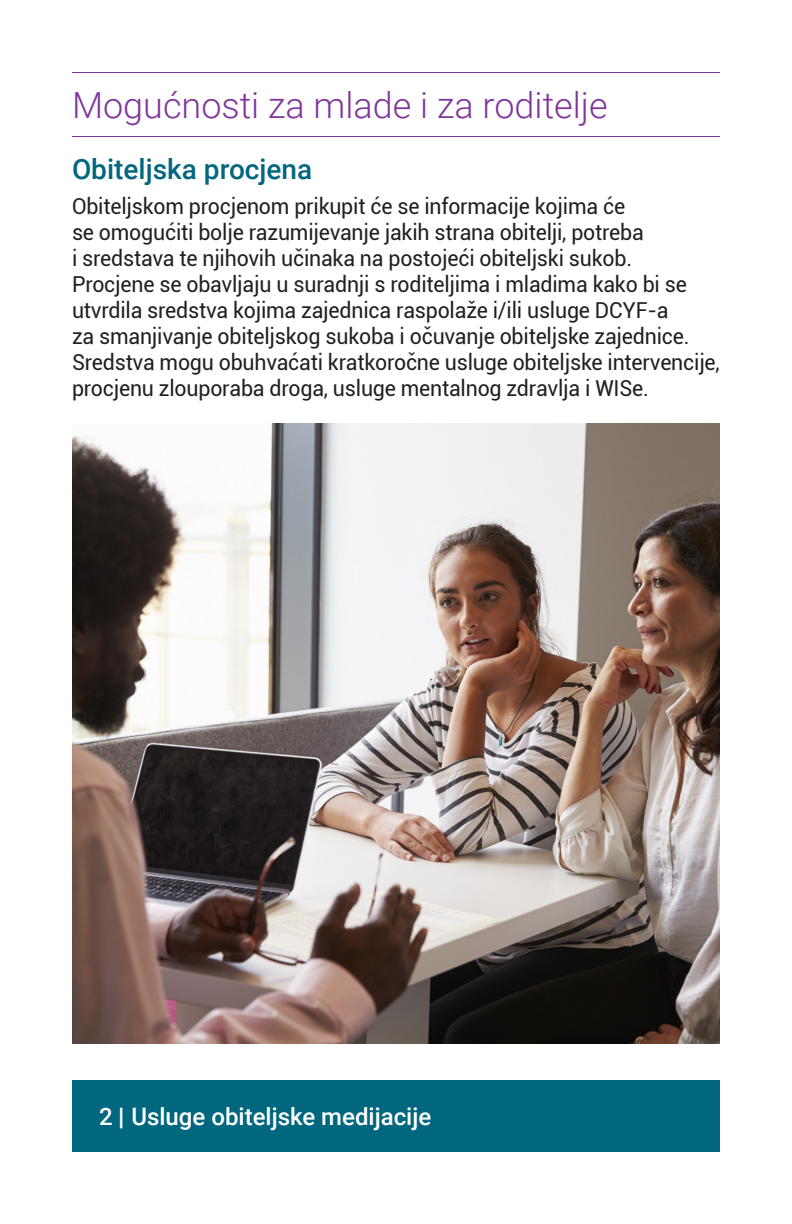
<style>
.page{position:relative;width:792px;height:1224px;background:#fff}
.page>*{position:absolute;margin:0;border:0;box-sizing:border-box;transform-origin:0 0}
.t1{font:300 36px "Roboto";color:#813699}
.t2{font:500 28px "Roboto";color:#00677f}
.t3{font:500 24px "Roboto";color:#fff}
.t4{font:22px/26px "Roboto";letter-spacing:-.01em;color:#231f20}
.s1{font-weight:400}
</style>
<div class="page">
<div style="left:72px;top:1080px;width:648px;height:72px;background:#00677f"></div>
<hr style="left:72px;top:72px;width:648px;height:1px;background:#813699">
<hr style="left:72px;top:136px;width:648px;height:1px;background:#813699">
<img style="left:72px;top:423px;width:648px;height:621px">
<h1 class="t1" style="left:72px;top:80px;width:537px">Mogućnosti za mlade i za roditelje</h1>
<p class="t2" style="left:72px;top:149px;width:242px">Obiteljska procjena</p>
<p class="t4" style="left:72px;top:192px;width:649px">Obiteljskom procjenom prikupit će se informacije kojima će<br>se omogućiti bolje razumijevanje jakih strana obitelji, potreba<br>i sredstava te njihovih učinaka na postojeći obiteljski sukob.<br>Procjene se obavljaju u suradnji s roditeljima i mladima kako bi se utvrdila sredstva kojima zajednica raspolaže i/ili usluge DCYF-a<br>za smanjivanje obiteljskog sukoba i očuvanje obiteljske zajednice.<br>Sredstva mogu obuhvaćati kratkoročne usluge obiteljske intervencije, procjenu zlouporaba droga, usluge mentalnog zdravlja i WISe.</p>
<p class="t3" style="left:99px;top:1100px;width:334px">2 <span class="s1">|</span> Usluge obiteljske medijacije</p>
</div>
